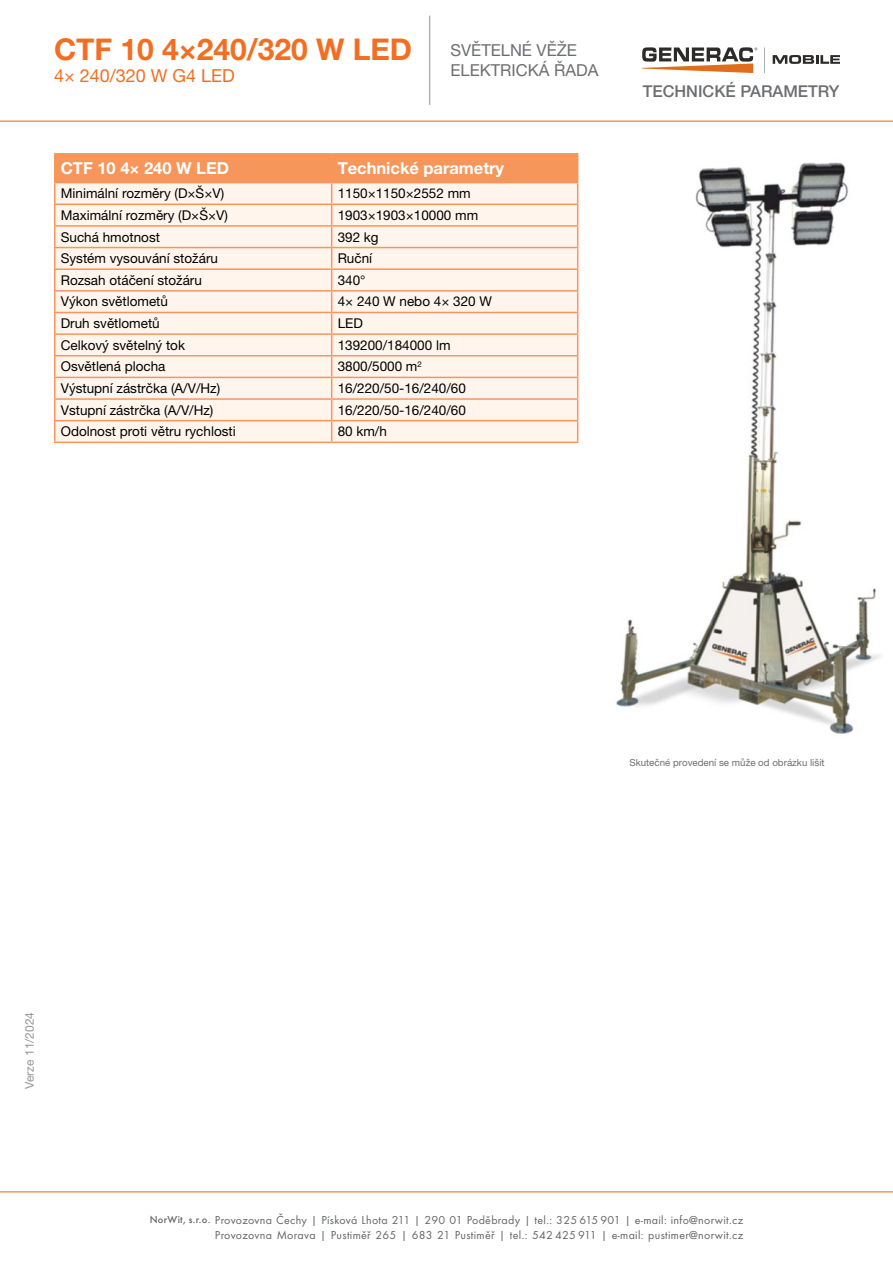
<style>
.page{position:relative;width:893px;height:1263px;background:#fff}
.page>*{position:absolute;margin:0;border:0;box-sizing:border-box;transform-origin:0 0}
.t1{font:700 30px "Helvetica Neue LT Pro";color:#f36e21}
.t2{font:18px "Helvetica Neue LT Pro";color:#f36e21}
.t3{font:700 16.5px "Helvetica Neue LT Pro";color:#fff}
.t4{font:16.5px/19.8px "Helvetica Neue LT Pro";color:#6d6e71}
.t5{font:500 16.35px "Helvetica Neue LT Pro";color:#6d6e71}
.t6{font:13.5px "Helvetica Neue LT Pro";color:#000}
.t7{font:12px/14.4px "Futura TOT";letter-spacing:.025em;color:#636466}
.t8{font:12px "Helvetica Neue LT Pro";color:#939598}
.t9{font:500 10.5px "Futura TOT";letter-spacing:.025em;color:#636466}
.t10{font:9.75px "Helvetica Neue LT Pro";color:#6d6e71}
</style>
<div class="page">
<hr style="left:0;top:120px;width:893px;height:2px;background:#f7965b">
<hr style="left:0;top:1191px;width:893px;height:1px;background:#f7965b">
<hr style="left:429px;top:16px;width:1px;height:89px;background:#b1b4b6">
<svg style="left:642px;top:47px;width:115px;height:26px"></svg>
<svg style="left:764px;top:47px;width:1px;height:26px"></svg>
<svg style="left:773px;top:55px;width:67px;height:9px"></svg>
<hr style="left:54px;top:153px;width:278px;height:2px;background:#f7965b">
<hr style="left:54px;top:155px;width:2px;height:27px;background:#f7965b">
<hr style="left:332px;top:153px;width:246px;height:2px;background:#f7965b">
<hr style="left:54px;top:182px;width:278px;height:1px;background:#f7965b">
<hr style="left:54px;top:183px;width:2px;height:20px;background:#f7965b">
<hr style="left:54px;top:203px;width:278px;height:2px;background:#f7965b">
<hr style="left:54px;top:205px;width:2px;height:20px;background:#f7965b">
<hr style="left:54px;top:225px;width:278px;height:2px;background:#f7965b">
<hr style="left:54px;top:227px;width:2px;height:20px;background:#f7965b">
<hr style="left:54px;top:247px;width:278px;height:1px;background:#f7965b">
<hr style="left:54px;top:248px;width:2px;height:20px;background:#f7965b">
<hr style="left:54px;top:268px;width:278px;height:2px;background:#f7965b">
<hr style="left:54px;top:270px;width:2px;height:20px;background:#f7965b">
<hr style="left:54px;top:290px;width:278px;height:2px;background:#f7965b">
<hr style="left:54px;top:292px;width:2px;height:20px;background:#f7965b">
<hr style="left:54px;top:312px;width:278px;height:1px;background:#f7965b">
<hr style="left:54px;top:313px;width:2px;height:20px;background:#f7965b">
<hr style="left:54px;top:333px;width:278px;height:2px;background:#f7965b">
<hr style="left:54px;top:335px;width:2px;height:20px;background:#f7965b">
<hr style="left:54px;top:355px;width:278px;height:1px;background:#f7965b">
<hr style="left:54px;top:356px;width:2px;height:21px;background:#f7965b">
<hr style="left:54px;top:377px;width:278px;height:1px;background:#f7965b">
<hr style="left:54px;top:378px;width:2px;height:20px;background:#f7965b">
<hr style="left:54px;top:398px;width:278px;height:2px;background:#f7965b">
<hr style="left:54px;top:400px;width:2px;height:20px;background:#f7965b">
<hr style="left:54px;top:420px;width:278px;height:1px;background:#f7965b">
<hr style="left:54px;top:421px;width:2px;height:21px;background:#f7965b">
<svg style="left:55px;top:155px;width:523px;height:287px;background:#fde5d5"></svg>
<hr style="left:54px;top:442px;width:278px;height:1px;background:#f7965b">
<hr style="left:332px;top:442px;width:246px;height:1px;background:#f7965b">
<img style="left:616px;top:162px;width:265px;height:572px">
<h1 class="t1" style="left:54px;top:31px;width:360px">CTF 10 4×240/320 W LED</h1>
<h2 class="t2" style="left:54px;top:65px;width:182px">4× 240/320 W G4 LED</h2>
<p class="t4" style="left:450px;top:40px;width:149px">SVĚTELNÉ VĚŽE<br>ELEKTRICKÁ ŘADA</p>
<p class="t3" style="left:61px;top:158px;width:170px">CTF 10 4× 240 W LED</p>
<p class="t3" style="left:338px;top:158px;width:168px">Technické parametry</p>
<p class="t6" style="left:61px;top:185px;width:165px">Minimální rozměry (D×Š×V)</p>
<p class="t6" style="left:338px;top:185px;width:135px">1150×1150×2552 mm</p>
<p class="t6" style="left:61px;top:207px;width:169px">Maximální rozměry (D×Š×V)</p>
<p class="t6" style="left:338px;top:207px;width:142px">1903×1903×10000 mm</p>
<p class="t6" style="left:61px;top:229px;width:101px">Suchá hmotnost</p>
<p class="t6" style="left:338px;top:229px;width:43px">392 kg</p>
<p class="t6" style="left:61px;top:250px;width:159px">Systém vysouvání stožáru</p>
<p class="t6" style="left:338px;top:250px;width:36px">Ruční</p>
<p class="t6" style="left:61px;top:272px;width:143px">Rozsah otáčení stožáru</p>
<p class="t6" style="left:338px;top:272px;width:29px">340°</p>
<p class="t6" style="left:61px;top:294px;width:109px">Výkon světlometů</p>
<p class="t6" style="left:338px;top:294px;width:156px">4× 240 W nebo 4× 320 W</p>
<p class="t6" style="left:61px;top:315px;width:101px">Druh světlometů</p>
<p class="t6" style="left:338px;top:315px;width:27px">LED</p>
<p class="t6" style="left:61px;top:337px;width:126px">Celkový světelný tok</p>
<p class="t6" style="left:338px;top:337px;width:114px">139200/184000 lm</p>
<p class="t6" style="left:61px;top:359px;width:106px">Osvětlená plocha</p>
<p class="t6" style="left:338px;top:359px;width:86px">3800/5000 m<sup>2</sup></p>
<p class="t6" style="left:61px;top:380px;width:161px">Výstupní zástrčka (A/V/Hz)</p>
<p class="t6" style="left:338px;top:380px;width:130px">16/220/50-16/240/60</p>
<p class="t6" style="left:61px;top:402px;width:154px">Vstupní zástrčka (A/V/Hz)</p>
<p class="t6" style="left:338px;top:402px;width:130px">16/220/50-16/240/60</p>
<p class="t6" style="left:61px;top:423px;width:177px">Odolnost proti větru rychlosti</p>
<p class="t6" style="left:338px;top:423px;width:51px">80 km/h</p>
<p class="t5" style="left:643px;top:81px;width:198px">TECHNICKÉ PARAMETRY</p>
<p class="t8" style="left:22px;top:1089px;width:79px;rotate:-90deg">Verze 11/2024</p>
<p class="t10" style="left:629px;top:757px;width:197px">Skutečné provedení se může od obrázku lišit</p>
<p class="t7" style="left:215px;top:1213px;width:530px">Provozovna Čechy | Písková Lhota 211 | 290 01 Poděbrady | tel.: 325 615 901 | e-mail: info@norwit.cz<br>Provozovna Morava | Pustiměř 265 | 683 21 Pustiměř | tel.: 542 425 911 | e-mail: pustimer@norwit.cz</p>
<p class="t9" style="left:150px;top:1213px;width:62px">NorWit, s.r.o.</p>
</div>
